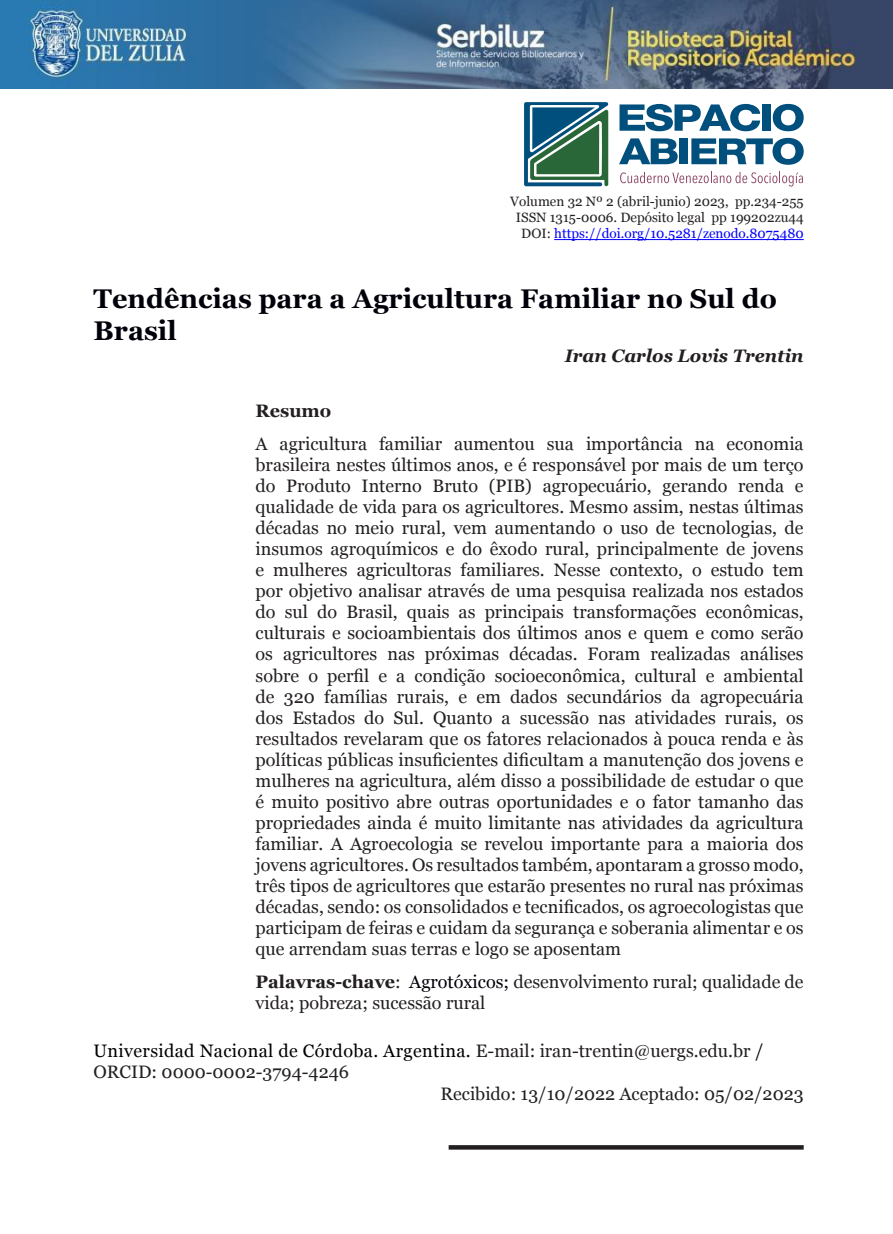
<style>
.page{position:relative;width:893px;height:1234px;background:#fff}
.page>*{position:absolute;margin:0;border:0;box-sizing:border-box;transform-origin:0 0}
.TITULO{font:700 27px/32.4px "Georgia";color:#00000a}
.Autoria{font:18px/21px "Georgia";color:#231f20;text-align:justify}
.Tít_traduzido{font:18px/21.6px "Georgia";color:#231f20}
.AUTORES{font:italic 700 18px "Georgia";color:#231f20}
.Autoria-2{font:700 18px "Georgia";color:#231f20}
.TITULO-2{font:13.5px "Georgia";color:#231f20}
.TITULO-3{font:13.5px "Georgia";color:#00f}
.s1{color:#231f20}
.s2{font-weight:700}
.s3{color:#00000a}
.s4{color:#000}
</style>
<div class="page">
<svg style="left:524px;top:102px;width:84px;height:85px;background:#477e7b"></svg>
<svg style="left:619px;top:138px;width:59px;height:26px"></svg>
<div style="left:680px;top:138px;width:8px;height:26px;background:#004f7d"></div>
<svg style="left:691px;top:138px;width:113px;height:27px"></svg>
<svg style="left:619px;top:104px;width:141px;height:27px"></svg>
<div style="left:762px;top:104px;width:8px;height:27px;background:#004f7d"></div>
<svg style="left:773px;top:104px;width:31px;height:27px"></svg>
<svg style="left:620px;top:172px;width:183px;height:14px"></svg>
<svg style="left:449px;top:1145px;width:355px;height:4px"></svg>
<img style="left:0;top:0;width:893px;height:88px">
<hr style="left:554px;top:239px;width:250px;height:1px;background:#00f">
<p class="TITULO-2" style="left:510px;top:193px;width:295px">Volumen 32 Nº 2 (abril-junio) 2023, pp.234-255</p>
<p class="TITULO-2" style="left:516px;top:209px;width:289px">ISSN 1315-0006. Depósito legal pp 199202zu44</p>
<p class="TITULO-3" style="left:521px;top:225px;width:284px"><span class="s1">DOI:</span> https://doi.org/10.5281/zenodo.8075480</p>
<p class="TITULO" style="left:94px;top:282px;width:685px">Tendências para a Agricultura Familiar no Sul do<br>Brasil</p>
<p class="AUTORES" style="left:565px;top:344px;width:240px">Iran Carlos Lovis Trentin</p>
<p class="Autoria-2" style="left:256px;top:399px;width:77px">Resumo</p>
<p class="Autoria" style="left:256px;top:434px;width:550px">A agricultura familiar aumentou sua importância na economia brasileira nestes últimos anos, e é responsável por mais de um terço do Produto Interno Bruto (PIB) agropecuário, gerando renda e qualidade de vida para os agricultores. Mesmo assim, nestas últimas décadas no meio rural, vem aumentando o uso de tecnologias, de insumos agroquímicos e do êxodo rural, principalmente de jovens e mulheres agricultoras familiares. Nesse contexto, o estudo tem por objetivo analisar através de uma pesquisa realizada nos estados do sul do Brasil, quais as principais transformações econômicas, culturais e socioambientais dos últimos anos e quem e como serão os agricultores nas próximas décadas. Foram realizadas análises sobre o perfil e a condição socioeconômica, cultural e ambiental de 320 famílias rurais, e em dados secundários da agropecuária dos Estados do Sul. Quanto a sucessão nas atividades rurais, os resultados revelaram que os fatores relacionados à pouca renda e às políticas públicas insuficientes dificultam a manutenção dos jovens e mulheres na agricultura, além disso a possibilidade de estudar o que é muito positivo abre outras oportunidades e o fator tamanho das propriedades ainda é muito limitante nas atividades da agricultura familiar. A Agroecologia se revelou importante para a maioria dos jovens agricultores. Os resultados também, apontaram a grosso modo, três tipos de agricultores que estarão presentes no rural nas próximas décadas, sendo: os consolidados e tecnificados, os agroecologistas que participam de feiras e cuidam da segurança e soberania alimentar e os que arrendam suas terras e logo se aposentam</p>
<p class="Autoria" style="left:256px;top:970px;width:550px;line-height:21.6px"><span class="s2">Palavras-chave</span>: <span class="s3">Agrotóxicos;</span> desenvolvimento rural; qualidade de vida; pobreza; sucessão rural</p>
<p class="Tít_traduzido" style="left:94px;top:1039px;width:672px"><span class="s4">Universidad Nacional de Córdoba. Argentina.</span> E-mail: iran-trentin@uergs.edu.br <span class="s4">/<br></span>ORCID: 0000-0002-3794-4246</p>
<p class="Tít_traduzido" style="left:440px;top:1082px;width:365px">Recibido: 13/10/2022 Aceptado: 05/02/2023</p>
</div>
